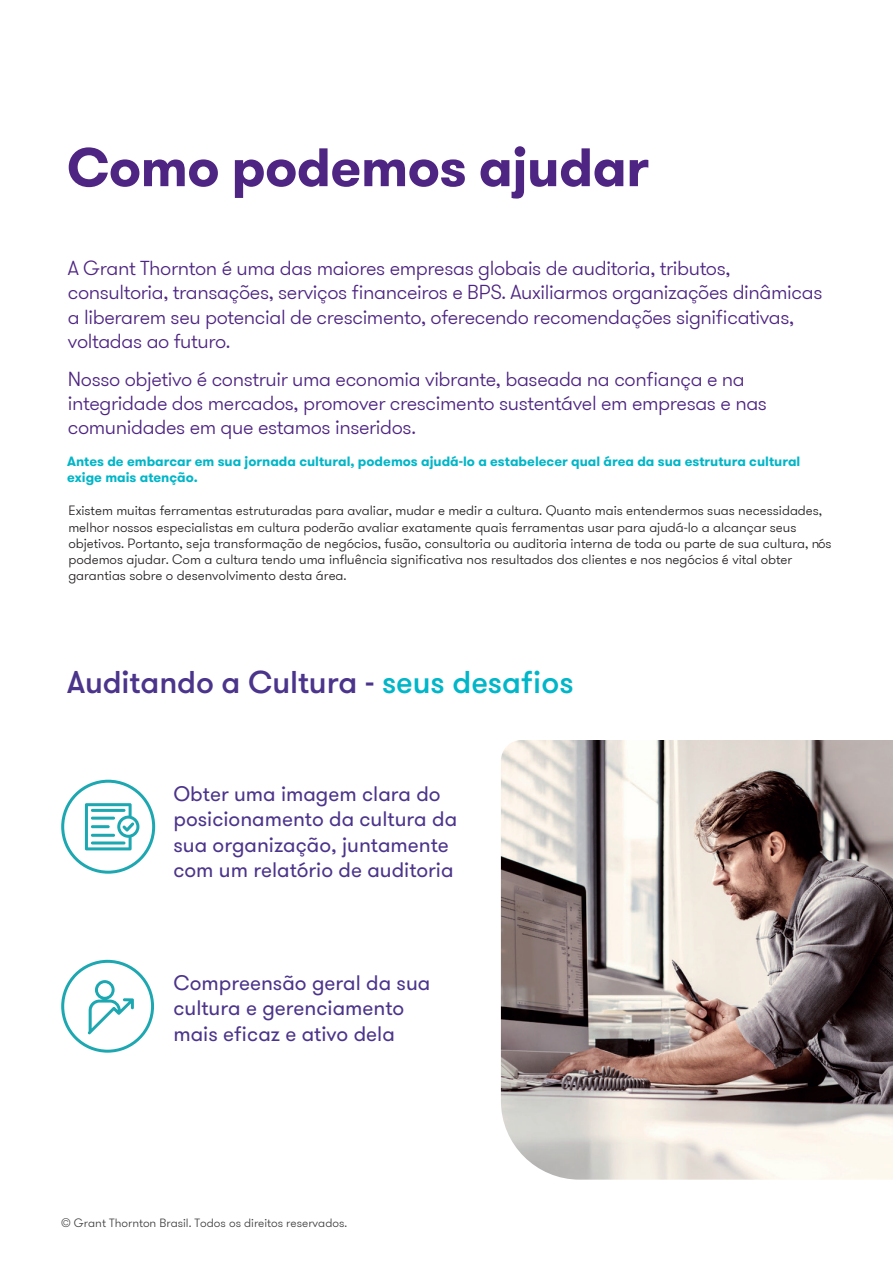
<style>
.page{position:relative;width:893px;height:1263px;background:#fff}
.page>*{position:absolute;margin:0;border:0;box-sizing:border-box;transform-origin:0 0}
.t1{font:700 54px "GT Walsheim Pro";letter-spacing:-.01em;color:#4e2582}
.t2{font:500 31.5px "GT Walsheim Pro";letter-spacing:-.005em;color:#4b348b}
.t3{font:21px/25.5px "GT Walsheim Pro";color:#4b348b}
.t4{font:300 20.25px/24.3px "GT Walsheim Pro";letter-spacing:-.02em;color:#4e2582}
.t5{font:300 13.5px/16.2px "GT Walsheim Pro";color:#231f20}
.t6{font:700 13.5px/16.2px "GT Walsheim Pro";color:#00b6c8}
.t7{font:300 12px "GT Walsheim Pro";color:#3e3e3f}
.s1{color:#00b6c8}
</style>
<div class="page">
<svg style="left:61px;top:780px;width:94px;height:94px"></svg>
<hr style="left:91px;top:809px;width:34px;height:3px;background:#1ca7b1;border-radius:2px">
<hr style="left:91px;top:825px;width:19px;height:3px;background:#1ca7b1;border-radius:2px">
<hr style="left:91px;top:817px;width:24px;height:3px;background:#1ca7b1;border-radius:2px">
<hr style="left:91px;top:834px;width:24px;height:3px;background:#1ca7b1;border-radius:2px">
<hr style="left:91px;top:841px;width:34px;height:3px;background:#1ca7b1;border-radius:2px">
<svg style="left:61px;top:960px;width:93px;height:93px"></svg>
<img style="left:501px;top:740px;width:392px;height:440px">
<h1 class="t1" style="left:67px;top:132px;width:583px">Como podemos ajudar</h1>
<p class="t4" style="left:68px;top:256px;width:756px">A Grant Thornton é uma das maiores empresas globais de auditoria, tributos, consultoria, transações, serviços financeiros e BPS. Auxiliarmos organizações dinâmicas a liberarem seu potencial de crescimento, oferecendo recomendações significativas, voltadas ao futuro.</p>
<h3 class="t4" style="left:68px;top:367px;width:701px">Nosso objetivo é construir uma economia vibrante, baseada na confiança e na integridade dos mercados, promover crescimento sustentável em empresas e nas comunidades em que estamos inseridos.</h3>
<p class="t6" style="left:67px;top:453px;width:735px">Antes de embarcar em sua jornada cultural, podemos ajudá-lo a estabelecer qual área da sua estrutura cultural exige mais atenção.</p>
<p class="t5" style="left:68px;top:503px;width:765px">Existem muitas ferramentas estruturadas para avaliar, mudar e medir a cultura. Quanto mais entendermos suas necessidades, melhor nossos especialistas em cultura poderão avaliar exatamente quais ferramentas usar para ajudá-lo a alcançar seus objetivos. Portanto, seja transformação de negócios, fusão, consultoria ou auditoria interna de toda ou parte de sua cultura, nós podemos ajudar. Com a cultura tendo uma influência significativa nos resultados dos clientes e nos negócios é vital obter garantias sobre o desenvolvimento desta área.</p>
<h2 class="t2" style="left:67px;top:662px;width:508px">Auditando a Cultura - <span class="s1">seus desafios</span></h2>
<h3 class="t3" style="left:173px;top:781px;width:285px">Obter uma imagem clara do posicionamento da cultura da sua organização, juntamente com um relatório de auditoria</h3>
<h3 class="t3" style="left:173px;top:970px;width:259px">Compreensão geral da sua cultura e gerenciamento mais eficaz e ativo dela</h3>
<p class="t7" style="left:61px;top:1215px;width:288px">© Grant Thornton Brasil. Todos os direitos reservados.</p>
</div>
